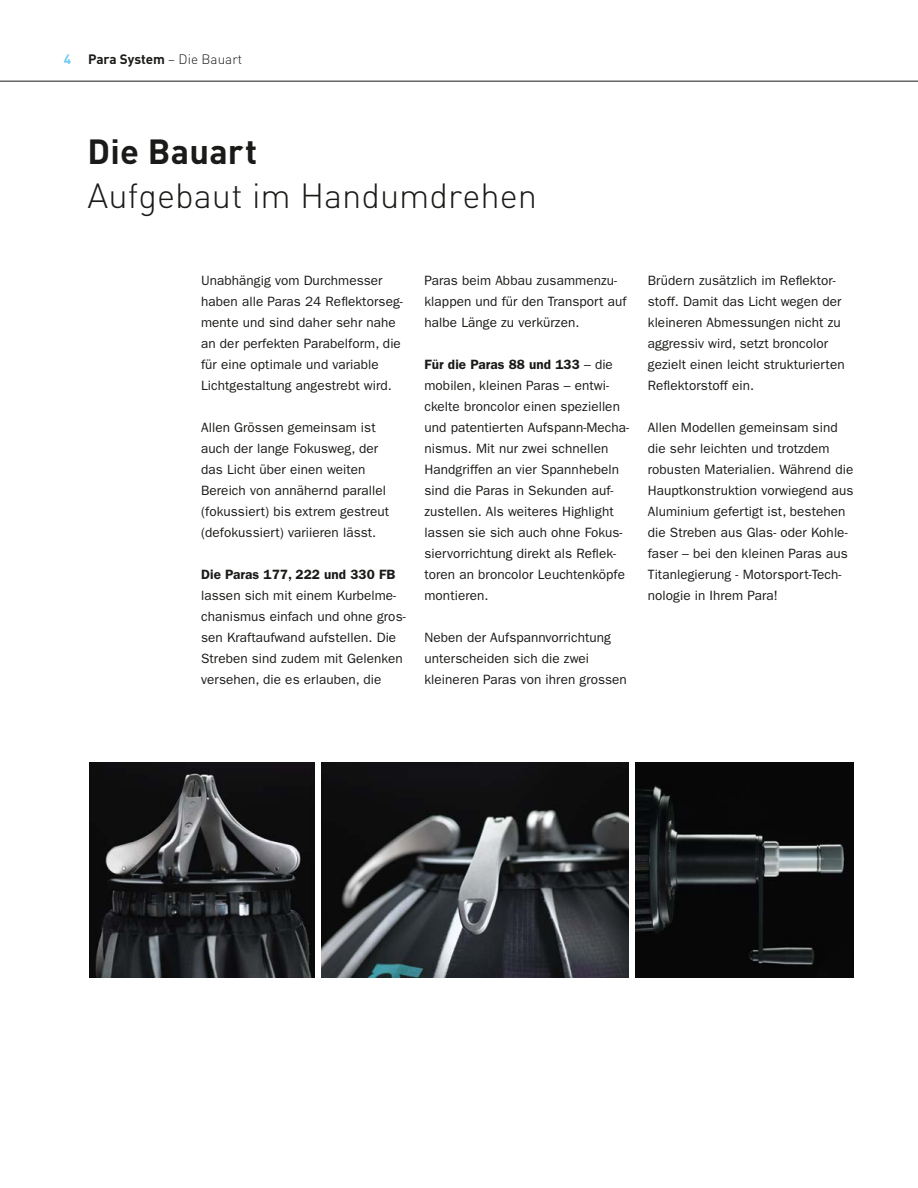
<style>
.page{position:relative;width:918px;height:1188px;background:#fff}
.page>*{position:absolute;margin:0;border:0;box-sizing:border-box;transform-origin:0 0}
.t1{font:300 34.5px "DINOT";color:#1a1a18}
.t2{font:700 34.5px "DINOT";letter-spacing:.005em;color:#1a1a18}
.t3{font:13.5px/21px "ITC Franklin Gothic Std";letter-spacing:.005em;color:#1a1a18}
.t4{font:600 13.5px "ITC Franklin Gothic Std";letter-spacing:.005em;color:#1a1a18}
.t5{font:700 13.5px "DINOT";color:#1a1a18}
.t6{font:700 13.5px "DINOT";color:#70caf3}
.s1{font-weight:300}
.s2{font-weight:600}
</style>
<div class="page">
<img style="left:89px;top:763px;width:765px;height:214px">
<div style="left:315px;top:755px;width:5px;height:229px;background:#fff"></div>
<div style="left:629px;top:755px;width:5px;height:229px;background:#fff"></div>
<hr style="left:0;top:81px;width:918px;height:1px;background:#1a1a18">
<p class="t6" style="left:64px;top:50px;width:9px">4</p>
<p class="t5" style="left:88px;top:50px;width:156px">Para System <span class="s1">– Die Bauart</span></p>
<h1 class="t2" style="left:88px;top:128px;width:171px">Die Bauart</h1>
<h1 class="t1" style="left:88px;top:172px;width:451px">Aufgebaut im Handumdrehen</h1>
<p class="t3" style="left:201px;top:270px;width:203px">Unabhängig vom Durchmesser haben alle Paras 24 Reflektorseg&shy;mente und sind daher sehr nahe an der perfekten Parabelform, die für eine optimale und variable<br>Lichtgestaltung angestrebt wird.</p>
<p class="t3" style="left:201px;top:417px;width:189px">Allen Grössen gemeinsam ist auch der lange Fokusweg, der das Licht über einen weiten<br>Bereich von annähernd parallel (fokussiert) bis extrem gestreut (defokussiert) variieren lässt.</p>
<p class="t4" style="left:201px;top:566px;width:196px">Die Paras 177, 222 und 330 FB</p>
<p class="t3" style="left:201px;top:585px;width:206px">lassen sich mit einem Kurbelme&shy;chanismus einfach und ohne gros&shy;sen Kraftaufwand aufstellen. Die<br>Streben sind zudem mit Gelenken versehen, die es erlauben, die</p>
<p class="t3" style="left:424px;top:270px;width:204px">Paras beim Abbau zusammenzu&shy;klappen und für den Transport auf halbe Länge zu verkürzen.</p>
<p class="t3" style="left:424px;top:354px;width:206px"><span class="s2">Für die Paras 88 und 133</span> – die mobilen, kleinen Paras – entwi&shy;ckelte broncolor einen speziellen und patentierten Aufspann-Mecha&shy;nismus. Mit nur zwei schnellen<br>Handgriffen an vier Spannhebeln sind die Paras in Sekunden auf&shy;zustellen. Als weiteres Highlight lassen sie sich auch ohne Fokus&shy;siervorrichtung direkt als Reflek&shy;toren an broncolor Leuchtenköpfe montieren.</p>
<p class="t3" style="left:424px;top:627px;width:204px">Neben der Aufspannvorrichtung unterscheiden sich die zwei kleineren Paras von ihren grossen</p>
<p class="t3" style="left:648px;top:270px;width:198px">Brüdern zusätzlich im Reflektor&shy;stoff. Damit das Licht wegen der kleineren Abmessungen nicht zu aggressiv wird, setzt broncolor gezielt einen leicht strukturierten<br>Reflektorstoff ein.</p>
<p class="t3" style="left:648px;top:417px;width:207px">Allen Modellen gemeinsam sind die sehr leichten und trotzdem robusten Materialien. Während die<br>Hauptkonstruktion vorwiegend aus<br>Aluminium gefertigt ist, bestehen die Streben aus Glas- oder Kohle&shy;faser – bei den kleinen Paras aus<br>Titanlegierung - Motorsport-Tech&shy;nologie in Ihrem Para!</p>
</div>
